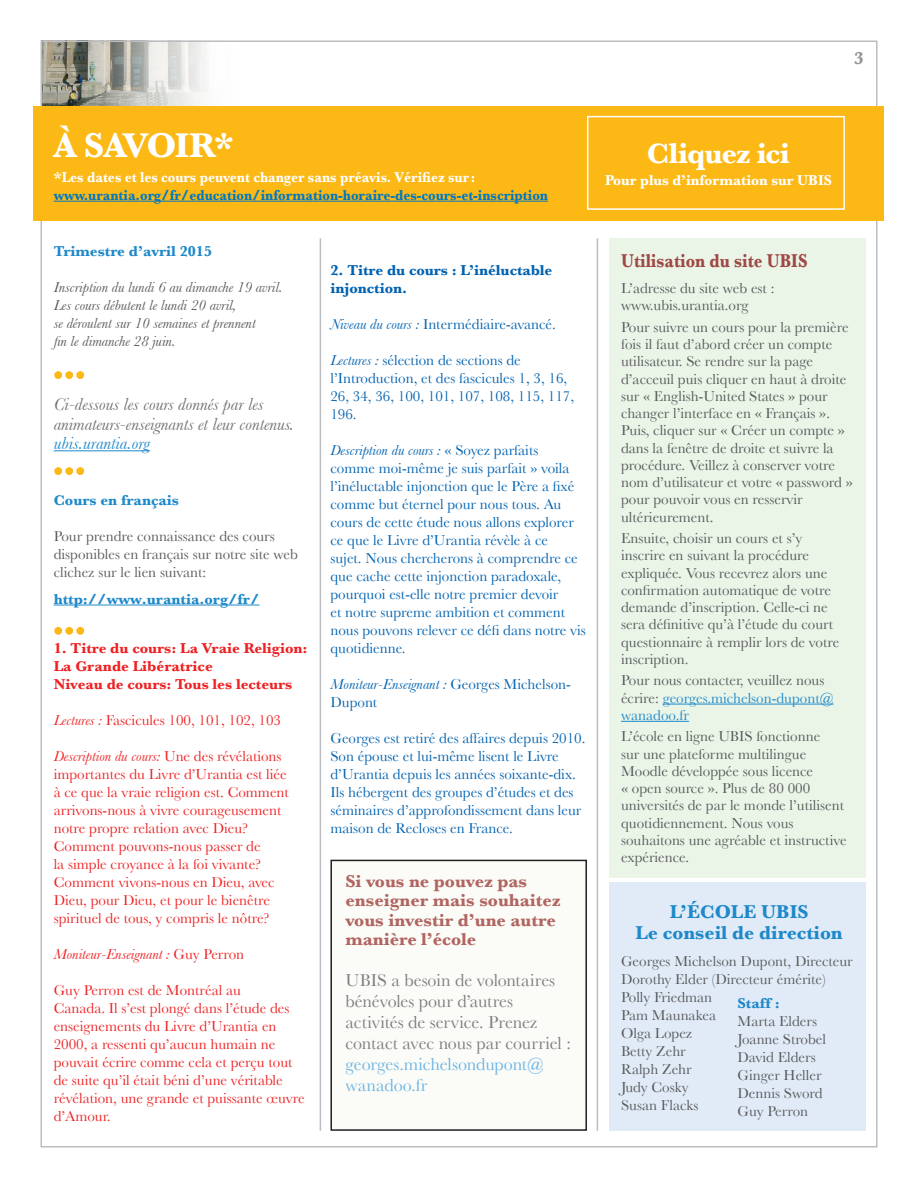
<style>
.page{position:relative;width:918px;height:1188px;background:#fff}
.page>*{position:absolute;margin:0;border:0;box-sizing:border-box;transform-origin:0 0}
.t1{font:700 36px "Baskerville";letter-spacing:-.04em;color:#fff}
.t2{font:700 30px "Baskerville";letter-spacing:-.035em;color:#fff}
.course_title{font:700 27px "Baskerville";color:#fcb814}
.t3{font:700 19.5px/21px "Baskerville";color:#1e89ca;text-align:center}
.t4{font:700 19.5px "Baskerville";color:#a04845;scale:.86 1}
.course_title-2{font:18px/21px "Baskerville";color:#7b7d80}
.t5{font:italic 18px/19.5px "Baskerville";color:#6f7073}
.course_title-3{font:700 18px "Baskerville";color:#b16560}
.course_title-4{font:18px "Baskerville";color:#6bb4e4}
.t6{font:700 18px "Baskerville";color:#939598}
.t7{font:15px/17.2px "Baskerville";color:#57585a}
.t8{font:15px/18px "Baskerville";color:#0162b0}
.t9{font:15px/18px "Baskerville";color:#ee2123}
.t10{font:italic 15px "Baskerville";color:#57585a}
.t11{font:700 15px/18px "Baskerville";color:#ee2123}
.t12{font:700 15px "Baskerville";color:#0079c2;scale:.9 1}
.t13{font:700 15px "Baskerville";color:#1e89ca}
.t14{font:700 15px "Baskerville";color:#fff}
.t15{font:700 15px/18px "Baskerville";color:#0162b0}
.t16{font:italic 15px "Baskerville";color:#ee2123}
.t17{font:700 15px "Baskerville";color:#fff;scale:.95 1}
.s1{color:#1e89ca}
.s2{font-style:italic}
.s3{font-style:normal}
</style>
<div class="page">
<img style="left:43px;top:43px;width:165px;height:63px">
<div style="left:34px;top:106px;width:850px;height:115px;background:#fcb814"></div>
<hr style="left:54px;top:450px;width:96px;height:1px;background:#1e89ca">
<hr style="left:54px;top:605px;width:206px;height:1px;background:#1e89ca">
<svg style="left:54px;top:371px;width:31px;height:8px"></svg>
<svg style="left:54px;top:467px;width:31px;height:8px"></svg>
<svg style="left:54px;top:627px;width:31px;height:8px"></svg>
<div style="left:587px;top:116px;width:258px;height:94px;border:2px solid #fff"></div>
<hr style="left:54px;top:201px;width:494px;height:1px;background:#0079c2">
<div style="left:331px;top:860px;width:255px;height:270px;background:#fbfbf7"></div>
<div style="left:330px;top:860px;width:257px;height:271px;border:2px solid #231f20"></div>
<hr style="left:320px;top:238px;width:1px;height:893px;background:#bcbdc0">
<hr style="left:597px;top:238px;width:1px;height:893px;background:#bcbdc0">
<div style="left:609px;top:882px;width:257px;height:249px;background:#e1ebf7"></div>
<div style="left:609px;top:238px;width:257px;height:640px;background:#eaf5e8"></div>
<hr style="left:663px;top:704px;width:170px;height:1px;background:#1e89ca">
<hr style="left:621px;top:721px;width:68px;height:1px;background:#1e89ca">
<p class="t6" style="left:854px;top:47px;width:11px">3</p>
<p class="t1" style="left:54px;top:124px;width:181px">À SAVOIR*</p>
<p class="t14" style="left:54px;top:168px;width:423px">*Les dates et les cours peuvent changer sans préavis. Vérifiez sur :</p>
<p class="t12" style="left:54px;top:186px;width:551px">www.urantia.org/fr/education/information-horaire-des-cours-et-inscription</p>
<p class="t13" style="left:54px;top:243px;width:160px">Trimestre d’avril 2015</p>
<p class="t10" style="left:54px;top:279px;width:230px">Inscription du lundi 6 au dimanche 19 avril.</p>
<p class="t10" style="left:54px;top:297px;width:184px">Les cours débutent le lundi 20 avril,</p>
<p class="t10" style="left:54px;top:315px;width:203px">se déroulent sur 10 semaines et prennent</p>
<p class="t10" style="left:54px;top:333px;width:123px">fin le dimanche 28 juin.</p>
<p class="course_title" style="left:54px;top:352px;width:33px">...</p>
<p class="t5" style="left:54px;top:394px;width:242px">Ci-dessous les cours donnés par les animateurs-enseignants et leur contenus. <span class="s1">ubis.urantia.org</span></p>
<p class="course_title" style="left:54px;top:448px;width:33px">...</p>
<p class="t13" style="left:54px;top:491px;width:127px">Cours en français</p>
<p class="t7" style="left:54px;top:527px;width:246px;line-height:18px">Pour prendre connaissance des cours disponibles en français sur notre site web clichez sur le lien suivant:</p>
<p class="t13" style="left:54px;top:590px;width:207px">http://www.urantia.org/fr/</p>
<p class="course_title" style="left:54px;top:608px;width:33px">...</p>
<p class="t11" style="left:54px;top:639px;width:255px">1. Titre du cours: La Vraie Religion:<br>La Grande Libératrice</p>
<p class="t11" style="left:54px;top:675px;width:240px">Niveau de cours: Tous les lecteurs</p>
<p class="t9" style="left:54px;top:710px;width:229px"><span class="s2">Lectures :</span> Fascicules 100, 101, 102, 103</p>
<p class="t9" style="left:54px;top:746px;width:237px"><span class="s2">Description du cours:</span> Une des révélations importantes du Livre d’Urantia est liée à ce que la vraie religion est. Comment arrivons-nous à vivre courageusement notre propre relation avec Dieu?<br>Comment pouvons-nous passer de<br>la simple croyance à la foi vivante?<br>Comment vivons-nous en Dieu, avec Dieu, pour Dieu, et pour le bienêtre spirituel de tous, y compris le nôtre?</p>
<p class="t16" style="left:54px;top:945px;width:192px">Moniteur-Enseignant : <span class="s3">Guy Perron</span></p>
<p class="t9" style="left:54px;top:980px;width:252px">Guy Perron est de Montréal au<br>Canada. Il s’est plongé dans l’étude des enseignements du Livre d’Urantia en 2000, a ressenti qu’aucun humain ne pouvait écrire comme cela et perçu tout de suite qu’il était béni d’une véritable révélation, une grande et puissante œuvre d’Amour.</p>
<p class="t15" style="left:330px;top:261px;width:223px">2. Titre du cours : L’inéluctable injonction.</p>
<p class="t8" style="left:330px;top:314px;width:227px"><span class="s2">Niveau du cours :</span> Intermédiaire-avancé.</p>
<p class="t8" style="left:330px;top:350px;width:245px"><span class="s2">Lectures :</span> sélection de sections de l’Introduction, et des fascicules 1, 3, 16,<br>26, 34, 36, 100, 101, 107, 108, 115, 117,<br>196.</p>
<p class="t8" style="left:330px;top:440px;width:257px"><span class="s2">Description du cours :</span> « Soyez parfaits comme moi-même je suis parfait » voila l’inéluctable injonction que le Père a fixé comme but éternel pour nous tous. Au cours de cette étude nous allons explorer ce que le Livre d’Urantia révèle à ce<br>sujet. Nous chercherons à comprendre ce que cache cette injonction paradoxale, pourquoi est-elle notre premier devoir<br>et notre supreme ambition et comment nous pouvons relever ce défi dans notre vis quotidienne.</p>
<p class="t8" style="left:330px;top:674px;width:242px"><span class="s2">Moniteur-Enseignant :</span> Georges Michelson-<br>Dupont</p>
<p class="t8" style="left:330px;top:728px;width:257px">Georges est retiré des affaires depuis 2010.<br>Son épouse et lui-même lisent le Livre d’Urantia depuis les années soixante-dix.<br>Ils hébergent des groupes d’études et des séminaires d’approfondissement dans leur maison de Recloses en France.</p>
<p class="course_title-3" style="left:345px;top:870px;width:183px">Si vous ne pouvez pas</p>
<p class="course_title-3" style="left:345px;top:890px;width:217px">enseigner mais souhaitez</p>
<p class="course_title-3" style="left:345px;top:909px;width:212px">vous investir d’une autre</p>
<p class="course_title-3" style="left:345px;top:929px;width:132px">manière l’école</p>
<p class="course_title-2" style="left:345px;top:969px;width:227px">UBIS a besoin de volontaires bénévoles pour d’autres activités de service. Prenez contact avec nous par courriel :</p>
<p class="course_title-4" style="left:345px;top:1053px;width:200px">georges.michelsondupont@</p>
<p class="course_title-4" style="left:345px;top:1074px;width:83px">wanadoo.fr</p>
<p class="t2" style="left:647px;top:135px;width:144px">Cliquez ici</p>
<p class="t17" style="left:605px;top:171px;width:240px">Pour plus d’information sur UBIS</p>
<p class="t4" style="left:621px;top:249px;width:218px">Utilisation du site UBIS</p>
<p class="t7" style="left:621px;top:279px;width:155px">L’adresse du site web est : www.ubis.urantia.org</p>
<p class="t7" style="left:621px;top:318px;width:233px">Pour suivre un cours pour la première fois il faut d’abord créer un compte utilisateur. Se rendre sur la page d’acceuil puis cliquer en haut à droite sur « English-United States » pour changer l’interface en « Français ».<br>Puis, cliquer sur « Créer un compte » dans la fenêtre de droite et suivre la procédure. Veillez à conserver votre nom d’utilisateur et votre « password » pour pouvoir vous en resservir ultérieurement.</p>
<p class="t7" style="left:621px;top:529px;width:220px">Ensuite, choisir un cours et s’y inscrire en suivant la procédure expliquée. Vous recevrez alors une confirmation automatique de votre demande d’inscription. Celle-ci ne sera définitive qu’à l’étude du court questionnaire à remplir lors de votre inscription.</p>
<p class="t7" style="left:621px;top:672px;width:214px">Pour nous contacter, veuillez nous écrire: <span class="s1">georges.michelson-dupont@ wanadoo.fr</span></p>
<p class="t7" style="left:621px;top:728px;width:227px">L’école en ligne UBIS fonctionne<br>sur une plateforme multilingue<br>Moodle développée sous licence<br>« open source ». Plus de 80 000 universités de par le monde l’utilisent quotidiennement. Nous vous souhaitons une agréable et instructive expérience.</p>
<p class="t3" style="left:636px;top:901px;width:209px">L’ÉCOLE UBIS<br>Le conseil de direction</p>
<p class="t7" style="left:621px;top:952px;width:233px">Georges Michelson Dupont, Directeur</p>
<p class="t7" style="left:621px;top:970px;width:206px">Dorothy Elder (Directeur émérite)</p>
<p class="t7" style="left:621px;top:988px;width:93px">Polly Friedman</p>
<p class="t7" style="left:621px;top:1006px;width:97px">Pam Maunakea</p>
<p class="t7" style="left:621px;top:1024px;width:73px">Olga Lopez</p>
<p class="t7" style="left:621px;top:1042px;width:66px">Betty Zehr</p>
<p class="t7" style="left:621px;top:1060px;width:72px">Ralph Zehr</p>
<p class="t7" style="left:621px;top:1078px;width:69px">Judy Cosky</p>
<p class="t7" style="left:621px;top:1096px;width:79px">Susan Flacks</p>
<p class="t13" style="left:738px;top:994px;width:44px">Staff :</p>
<p class="t7" style="left:738px;top:1012px;width:81px">Marta Elders</p>
<p class="t7" style="left:738px;top:1030px;width:90px">Joanne Strobel</p>
<p class="t7" style="left:738px;top:1048px;width:80px">David Elders</p>
<p class="t7" style="left:738px;top:1066px;width:85px">Ginger Heller</p>
<p class="t7" style="left:738px;top:1084px;width:87px">Dennis Sword</p>
<p class="t7" style="left:738px;top:1102px;width:72px">Guy Perron</p>
</div>
